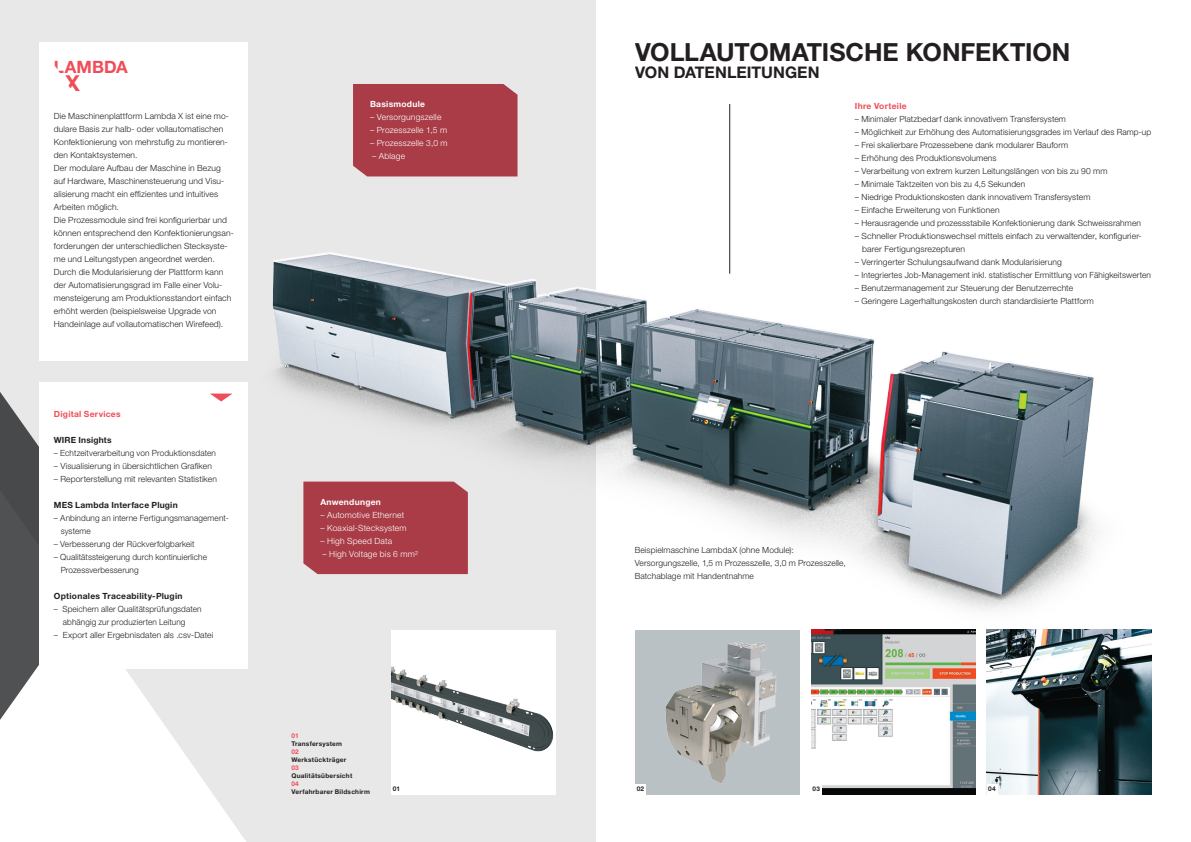
<style>
.page{position:relative;width:1191px;height:842px;background:#fff}
.page>*{position:absolute;margin:0;border:0;box-sizing:border-box;transform-origin:0 0}
.t1{font:700 25px "Helvetica Neue LT Std";color:#231f20}
.t2{font:22px "Helvetica Neue LT Std Bd Kx Ct";color:#ef4d58}
.t3{font:700 17px "Helvetica Neue LT Std";letter-spacing:.005em;color:#ef4d58}
.t4{font:700 16px "Helvetica Neue LT Std";color:#231f20}
.t5{font:300 8.5px/13px "Helvetica Neue LT Std";letter-spacing:.015em;color:#231f20}
.t6{font:300 8.5px "Helvetica Neue LT Std";letter-spacing:.02em;color:#fff}
.t7{font:300 8.5px/13px "Helvetica Neue LT Std";letter-spacing:.015em;color:#231f20;scale:.96 1}
.t8{font:700 8.5px "Helvetica Neue LT Std";letter-spacing:.025em;color:#231f20}
.t9{font:700 8.5px "Helvetica Neue LT Std";letter-spacing:.03em;color:#ef4d58}
.t10{font:700 8.5px "Helvetica Neue LT Std";letter-spacing:.03em;color:#fff}
.t11{font:700 6.5px "Helvetica Neue LT Std";letter-spacing:.035em;color:#231f20}
.t12{font:700 6.5px "Helvetica Neue LT Std";letter-spacing:.035em;color:#ef4d58}
.t13{font:700 6.4px "Helvetica Neue LT Std";color:#231f20}
.s1{font-family:"Helvetica Neue LT Std Bd Kx Ct";font-weight:400}
</style>
<div class="page">
<div style="left:0;top:0;width:595px;height:842px;background:#e8e8e8"></div>
<svg style="left:0;top:669px;width:246px;height:173px;fill:#fff"></svg>
<svg style="left:0;top:356px;width:116px;height:400px"></svg>
<img style="left:204px;top:115px;width:948px;height:594px">
<img style="left:811px;top:630px;width:164px;height:164px">
<div style="left:811px;top:784px;width:10px;height:10px;background:#fff"></div>
<img style="left:986px;top:630px;width:165px;height:164px">
<div style="left:986px;top:784px;width:11px;height:10px;background:#fff"></div>
<img style="left:635px;top:630px;width:164px;height:164px">
<div style="left:635px;top:784px;width:10px;height:10px;background:#fff"></div>
<hr style="left:729px;top:104px;width:1px;height:170px;background:#231f20">
<img style="left:391px;top:630px;width:165px;height:164px">
<div style="left:391px;top:784px;width:11px;height:10px;background:#fff"></div>
<div style="left:40px;top:383px;width:208px;height:286px;background:#fff"></div>
<svg style="left:210px;top:394px;width:22px;height:7px"></svg>
<div style="left:40px;top:43px;width:208px;height:318px;background:#fff"></div>
<div style="left:353px;top:84px;width:164px;height:92px;background:#a93c46"></div>
<div style="left:303px;top:482px;width:165px;height:92px;background:#a93c46"></div>
<h3 class="t3" style="left:54px;top:57px;width:75px"><span class="s1">L</span>AMBDA</h3>
<h2 class="t2" style="left:65px;top:70px;width:16px">X</h2>
<p class="t5" style="left:54px;top:110px;width:181px">Die Maschinenplattform Lambda X ist eine mo&shy;dulare Basis zur halb- oder vollautomatischen Konfektionierung von mehrstufig zu montieren&shy;den Kontaktsystemen.<br>Der modulare Aufbau der Maschine in Bezug auf Hardware, Maschinensteuerung und Visu&shy;alisierung macht ein effizientes und intuitives Arbeiten möglich.<br>Die Prozessmodule sind frei konfigurierbar und können entsprechend den Konfektionierungsan&shy;forderungen der unterschiedlichen Stecksyste&shy;me und Leitungstypen angeordnet werden.<br>Durch die Modularisierung der Plattform kann der Automatisierungsgrad im Falle einer Volu&shy;mensteigerung am Produktionsstandort einfach erhöht werden (beispielsweise Upgrade von Handeinlage auf vollautomatischen Wirefeed).</p>
<p class="t9" style="left:54px;top:409px;width:68px">Digital Services</p>
<p class="t8" style="left:54px;top:435px;width:59px">WIRE Insights</p>
<p class="t5" style="left:54px;top:446px;width:163px">– Echtzeitverarbeitung von Produktionsdaten</p>
<p class="t5" style="left:54px;top:459px;width:159px">– Visualisierung in übersichtlichen Grafiken</p>
<p class="t5" style="left:54px;top:472px;width:165px">– Reporterstellung mit relevanten Statistiken</p>
<p class="t8" style="left:54px;top:500px;width:125px">MES Lambda Interface Plugin</p>
<p class="t5" style="left:61px;top:511px;width:169px;text-indent:-7px">– Anbindung an interne Fertigungsmanagement&shy;systeme</p>
<p class="t5" style="left:54px;top:537px;width:142px">– Verbesserung der Rückverfolgbarkeit</p>
<p class="t5" style="left:61px;top:550px;width:148px;text-indent:-7px">– Qualitätssteigerung durch kontinuierliche<br>Prozessverbesserung</p>
<p class="t8" style="left:54px;top:591px;width:130px">Optionales Traceability-Plugin</p>
<p class="t7" style="left:63px;top:602px;width:146px;text-indent:-9px">– Speichern aller Qualitätsprüfungsdaten abhängig zur produzierten Leitung</p>
<p class="t5" style="left:54px;top:628px;width:161px">– Export aller Ergebnisdaten als .csv-Datei</p>
<p class="t10" style="left:370px;top:99px;width:56px">Basismodule</p>
<p class="t6" style="left:370px;top:112px;width:73px">– Versorgungszelle</p>
<p class="t6" style="left:370px;top:125px;width:79px">– Prozesszelle 1,5 m</p>
<p class="t6" style="left:370px;top:138px;width:79px">– Prozesszelle 3,0 m</p>
<p class="t6" style="left:372px;top:151px;width:35px">– Ablage</p>
<h1 class="t1" style="left:635px;top:37px;width:437px">VOLLAUTOMATISCHE KONFEKTION</h1>
<h3 class="t4" style="left:635px;top:62px;width:186px">VON DATENLEITUNGEN</h3>
<p class="t9" style="left:855px;top:100px;width:53px">Ihre Vorteile</p>
<p class="t5" style="left:855px;top:112px;width:212px">– Minimaler Platzbedarf dank innovativem Transfersystem</p>
<p class="t5" style="left:855px;top:125px;width:298px">– Möglichkeit zur Erhöhung des Automatisierungsgrades im Verlauf des Ramp-up</p>
<p class="t5" style="left:855px;top:138px;width:215px">– Frei skalierbare Prozessebene dank modularer Bauform</p>
<p class="t5" style="left:855px;top:151px;width:143px">– Erhöhung des Produktionsvolumens</p>
<p class="t5" style="left:855px;top:164px;width:254px">– Verarbeitung von extrem kurzen Leitungslängen von bis zu 90 mm</p>
<p class="t5" style="left:855px;top:177px;width:172px">– Minimale Taktzeiten von bis zu 4,5 Sekunden</p>
<p class="t5" style="left:855px;top:190px;width:237px">– Niedrige Produktionskosten dank innovativem Transfersystem</p>
<p class="t5" style="left:855px;top:203px;width:146px">– Einfache Erweiterung von Funktionen</p>
<p class="t5" style="left:855px;top:216px;width:287px">– Herausragende und prozessstabile Konfektionierung dank Schweissrahmen</p>
<p class="t5" style="left:862px;top:229px;width:281px;text-indent:-7px">– Schneller Produktionswechsel mittels einfach zu verwaltender, konfigurier&shy;barer Fertigungsrezepturen</p>
<p class="t5" style="left:855px;top:255px;width:208px">– Verringerter Schulungsaufwand dank Modularisierung</p>
<p class="t5" style="left:855px;top:268px;width:298px">– Integriertes Job-Management inkl. statistischer Ermittlung von Fähigkeitswerten</p>
<p class="t5" style="left:855px;top:281px;width:220px">– Benutzermanagement zur Steuerung der Benutzerrechte</p>
<p class="t5" style="left:855px;top:294px;width:240px">– Geringere Lagerhaltungskosten durch standardisierte Plattform</p>
<p class="t10" style="left:320px;top:496px;width:62px">Anwendungen</p>
<p class="t6" style="left:320px;top:509px;width:85px">– Automotive Ethernet</p>
<p class="t6" style="left:320px;top:522px;width:88px">– Koaxial-Stecksystem</p>
<p class="t6" style="left:320px;top:535px;width:73px">– High Speed Data</p>
<p class="t6" style="left:322px;top:548px;width:97px">– High Voltage bis 6 mm²</p>
<p class="t5" style="left:635px;top:543px;width:213px">Beispielmaschine LambdaX (ohne Module):<br>Versorgungszelle, 1,5 m Prozesszelle, 3,0 m Prozesszelle,<br>Batchablage mit Handentnahme</p>
<p class="t12" style="left:291px;top:732px;width:9px">01</p>
<p class="t11" style="left:291px;top:740px;width:52px">Transfersystem</p>
<p class="t12" style="left:291px;top:748px;width:9px">02</p>
<p class="t11" style="left:291px;top:756px;width:57px">Werkstückträger</p>
<p class="t12" style="left:291px;top:764px;width:9px">03</p>
<p class="t11" style="left:291px;top:772px;width:62px">Qualitätsübersicht</p>
<p class="t12" style="left:291px;top:780px;width:9px">04</p>
<p class="t11" style="left:291px;top:788px;width:80px">Verfahrbarer Bildschirm</p>
<p class="t11" style="left:393px;top:785px;width:9px">01</p>
<p class="t11" style="left:636px;top:785px;width:9px">02</p>
<p class="t13" style="left:812px;top:785px;width:9px">03</p>
<p class="t11" style="left:988px;top:785px;width:9px">04</p>
</div>
